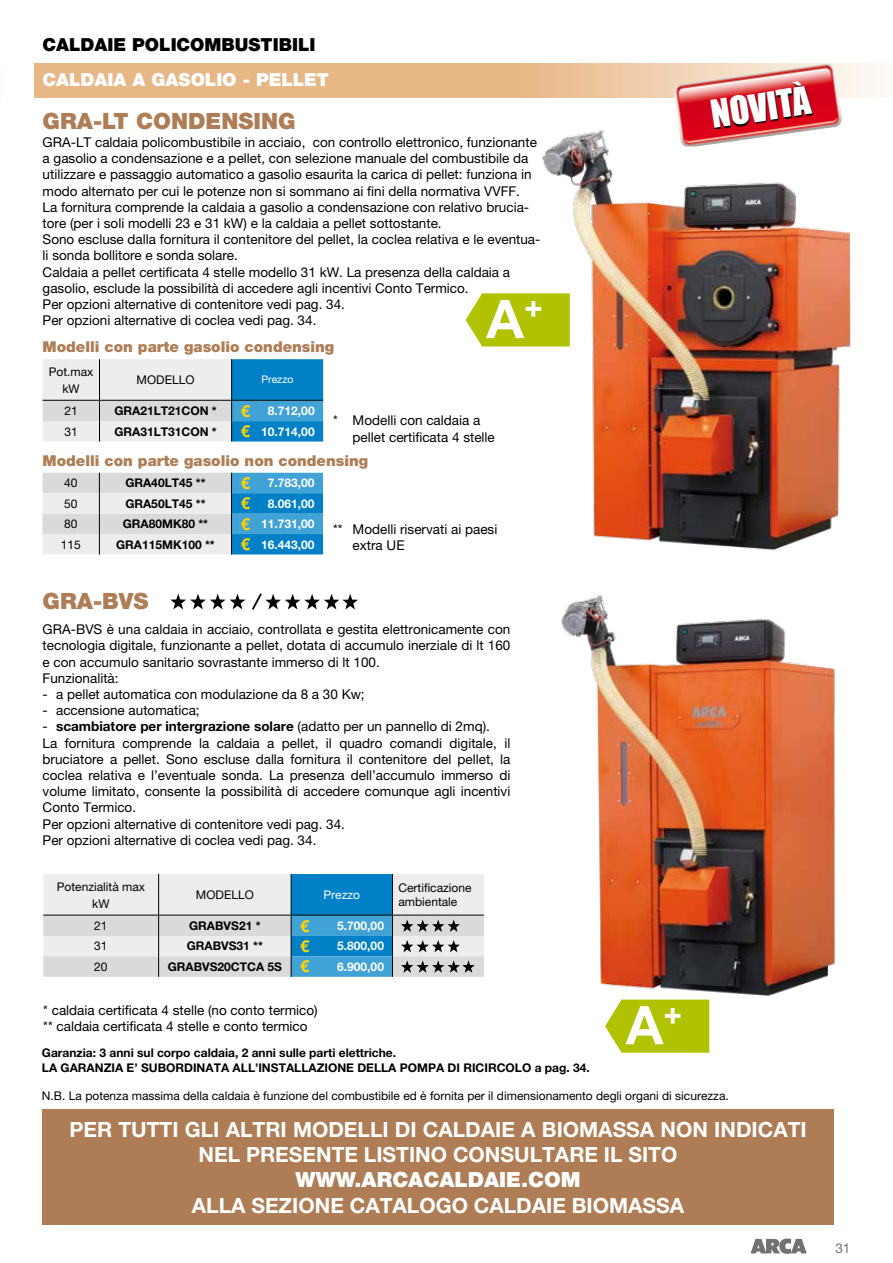
<style>
.page{position:relative;width:893px;height:1263px;background:#fff}
.page>*{position:absolute;margin:0;border:0;box-sizing:border-box;transform-origin:0 0}
.t1{font:700 53.25px "Arial";color:#fff}
.t2{font:35.4px "Impact";color:#fff}
.t3{font:900 22.5px "Helvetica Neue LT Pro";color:#ae7d55}
.t4{font:700 21px/25.2px "Helvetica Neue LT Pro";color:#fff;text-align:center}
.t5{font:900 21px "Helvetica Neue LT Pro";color:#fff}
.t6{font:900 18px "Helvetica Neue LT Pro";color:#000}
.t7{font:900 18px "Helvetica Neue LT Pro";color:#fff}
.t8{font:700 16.5px "Helvetica Neue LT Pro";color:#ffd400}
.t9{font:900 15px "Helvetica Neue LT Pro";color:#ae7d55}
.t10{font:13.5px/16.2px "Helvetica Neue LT Pro";color:#000}
.t11{font:13.5px "Helvetica Neue LT Pro";color:#707172}
.t12{font:700 12px/14.4px "Helvetica Neue LT Pro";color:#000}
.t13{font:12px/22.4px "Helvetica Neue LT Pro";color:#000}
.t14{font:700 12px "Helvetica Neue LT Pro";color:#fff}
.t15{font:12px "Helvetica Neue LT Pro";color:#fff}
.t16{font:10.5px "Helvetica Neue LT Pro";color:#fff}
.s1{font-size:16.5px;color:#ffd400}
.s2{font-weight:700}
</style>
<div class="page">
<hr style="left:0;top:68px;width:1px;height:34px;background:#fefcf9">
<svg style="left:34px;top:63px;width:843px;height:34px;background:#eabd90"></svg>
<svg style="left:43px;top:359px;width:280px;height:82px;background:#9ec5da"></svg>
<hr style="left:43px;top:400px;width:56px;height:1px;background:#000">
<svg style="left:43px;top:874px;width:441px;height:103px;background:#b0cad9"></svg>
<img style="left:531px;top:129px;width:320px;height:422px">
<img style="left:561px;top:594px;width:275px;height:427px">
<svg style="left:466px;top:293px;width:104px;height:53px;background:#b7c715"></svg>
<svg style="left:605px;top:999px;width:104px;height:54px;background:#b8c718"></svg>
<div style="left:42px;top:1109px;width:791px;height:116px;background:#ae7d55"></div>
<img style="left:675px;top:63px;width:168px;height:84px">
<svg style="left:711px;top:82px;width:102px;height:47px;background:#7c1b23"></svg>
<svg style="left:43px;top:473px;width:280px;height:81px;background:#a4c8dc"></svg>
<svg style="left:751px;top:1238px;width:56px;height:16px"></svg>
<svg style="left:170px;top:593px;width:188px;height:17px"></svg>
<h3 class="t6" style="left:43px;top:34px;width:274px">CALDAIE POLICOMBUSTIBILI</h3>
<h3 class="t7" style="left:43px;top:69px;width:288px">CALDAIA A GASOLIO - PELLET</h3>
<h3 class="t3" style="left:43px;top:107px;width:254px">GRA-LT CONDENSING</h3>
<p class="t10" style="left:43px;top:134px;width:499px">GRA-LT caldaia policombustibile in acciaio, con controllo elettronico, funzionante a gasolio a condensazione e a pellet, con selezione manuale del combustibile da utilizzare e passaggio automatico a gasolio esaurita la carica di pellet: funziona in modo alternato per cui le potenze non si sommano ai fini della normativa VVFF.<br>La fornitura comprende la caldaia a gasolio a condensazione con relativo brucia&shy;tore (per i soli modelli 23 e 31 kW) e la caldaia a pellet sottostante.<br>Sono escluse dalla fornitura il contenitore del pellet, la coclea relativa e le eventua&shy;li sonda bollitore e sonda solare.<br>Caldaia a pellet certificata 4 stelle modello 31 kW. La presenza della caldaia a gasolio, esclude la possibilità di accedere agli incentivi Conto Termico.<br>Per opzioni alternative di contenitore vedi pag. 34.<br>Per opzioni alternative di coclea vedi pag. 34.</p>
<h1 class="t1" style="left:486px;top:284px;width:58px">A<sup>+</sup></h1>
<p class="t9" style="left:43px;top:338px;width:293px">Modelli con parte gasolio condensing</p>
<p class="t13" style="left:49px;top:360px;width:46px">Pot.max</p>
<p class="t13" style="left:62px;top:377px;width:19px">kW<br>21</p>
<p class="t13" style="left:137px;top:368px;width:59px">MODELLO</p>
<p class="t16" style="left:261px;top:373px;width:34px">Prezzo</p>
<p class="t12" style="left:114px;top:403px;width:104px">GRA21LT21CON *</p>
<p class="t14" style="left:241px;top:403px;width:75px"><span class="s1">€</span> 8.712,00</p>
<p class="t13" style="left:64px;top:420px;width:15px">31</p>
<p class="t12" style="left:114px;top:424px;width:104px">GRA31LT31CON *</p>
<p class="t14" style="left:241px;top:424px;width:75px"><span class="s1">€</span> 10.714,00</p>
<p class="t10" style="left:353px;top:412px;width:144px;text-indent:-19px">* Modelli con caldaia a pellet certificata 4 stelle</p>
<p class="t9" style="left:43px;top:452px;width:327px">Modelli con parte gasolio non condensing</p>
<p class="t13" style="left:64px;top:472px;width:15px">40</p>
<p class="t12" style="left:125px;top:475px;width:82px">GRA40LT45 **</p>
<p class="t14" style="left:241px;top:475px;width:75px"><span class="s1">€</span> 7.783,00</p>
<p class="t13" style="left:64px;top:492px;width:15px">50</p>
<p class="t12" style="left:125px;top:496px;width:82px">GRA50LT45 **</p>
<p class="t14" style="left:241px;top:496px;width:75px"><span class="s1">€</span> 8.061,00</p>
<p class="t13" style="left:64px;top:512px;width:15px">80</p>
<p class="t12" style="left:123px;top:516px;width:87px">GRA80MK80 **</p>
<p class="t14" style="left:241px;top:516px;width:75px"><span class="s1">€</span> 11.731,00</p>
<p class="t13" style="left:61px;top:533px;width:22px">115</p>
<p class="t12" style="left:116px;top:537px;width:100px">GRA115MK100 **</p>
<p class="t14" style="left:241px;top:537px;width:75px"><span class="s1">€</span> 16.443,00</p>
<h3 class="t3" style="left:43px;top:587px;width:107px">GRA-BVS</h3>
<p class="t10" style="left:353px;top:521px;width:146px;text-indent:-19px">** Modelli riservati ai paesi extra UE</p>
<p class="t10" style="left:43px;top:621px;width:469px">GRA-BVS è una caldaia in acciaio, controllata e gestita elettronicamente con tecnologia digitale, funzionante a pellet, dotata di accumulo inerziale di lt 160 e con accumulo sanitario sovrastante immerso di lt 100.<br>Funzionalità:</p>
<p class="t10" style="left:43px;top:686px;width:324px">- a pellet automatica con modulazione da 8 a 30 Kw;</p>
<p class="t10" style="left:43px;top:702px;width:159px">- accensione automatica;</p>
<p class="t10" style="left:43px;top:718px;width:469px">- <span class="s2">scambiatore per intergrazione solare</span> (adatto per un pannello di 2mq).<br>La fornitura comprende la caldaia a pellet, il quadro comandi digitale, il bruciatore a pellet. Sono escluse dalla fornitura il contenitore del pellet, la coclea relativa e l’eventuale sonda. La presenza dell’accumulo immerso di volume limitato, consente la possibilità di accedere comunque agli incentivi Conto Termico.<br>Per opzioni alternative di contenitore vedi pag. 34.<br>Per opzioni alternative di coclea vedi pag. 34.</p>
<p class="t13" style="left:57px;top:875px;width:90px">Potenzialità max</p>
<p class="t13" style="left:398px;top:876px;width:75px">Certificazione</p>
<p class="t13" style="left:196px;top:883px;width:59px">MODELLO</p>
<p class="t15" style="left:323px;top:887px;width:38px">Prezzo</p>
<p class="t13" style="left:92px;top:892px;width:19px">kW</p>
<p class="t13" style="left:398px;top:890px;width:60px">ambientale</p>
<p class="t13" style="left:94px;top:914px;width:15px">21</p>
<p class="t12" style="left:189px;top:918px;width:73px">GRABVS21 *</p>
<p class="t8" style="left:300px;top:915px;width:11px">€</p>
<p class="t14" style="left:337px;top:918px;width:48px">5.700,00</p>
<p class="t13" style="left:94px;top:935px;width:15px">31</p>
<p class="t12" style="left:187px;top:939px;width:78px">GRABVS31 **</p>
<p class="t8" style="left:300px;top:936px;width:11px">€</p>
<p class="t14" style="left:337px;top:939px;width:48px">5.800,00</p>
<p class="t13" style="left:94px;top:955px;width:15px">20</p>
<p class="t12" style="left:168px;top:959px;width:143px">GRABVS20CTCA 5S <span class="s1">€</span></p>
<p class="t14" style="left:337px;top:959px;width:48px">6.900,00</p>
<p class="t10" style="left:43px;top:1002px;width:276px">* caldaia certificata 4 stelle (no conto termico) ** caldaia certificata 4 stelle e conto termico</p>
<h2 class="t2" style="left:708px;top:92px;width:102px;rotate:-8deg">NOVITÀ</h2>
<h1 class="t1" style="left:625px;top:990px;width:58px">A<sup>+</sup></h1>
<p class="t12" style="left:42px;top:1045px;width:549px">Garanzia: 3 anni sul corpo caldaia, 2 anni sulle parti elettriche.<br>LA GARANZIA E’ SUBORDINATA ALL’INSTALLAZIONE DELLA POMPA DI RICIRCOLO a pag. 34.</p>
<p class="t13" style="left:42px;top:1085px;width:688px">N.B. La potenza massima della caldaia è funzione del combustibile ed è fornita per il dimensionamento degli organi di sicurezza.</p>
<h3 class="t4" style="left:69px;top:1116px;width:739px">PER TUTTI GLI ALTRI MODELLI DI CALDAIE A BIOMASSA NON INDICATI<br>NEL PRESENTE LISTINO CONSULTARE IL SITO</h3>
<h3 class="t5" style="left:295px;top:1167px;width:287px">WWW.ARCACALDAIE.COM</h3>
<h3 class="t4" style="left:192px;top:1192px;width:494px">ALLA SEZIONE CATALOGO CALDAIE BIOMASSA</h3>
<p class="t11" style="left:835px;top:1240px;width:17px">31</p>
</div>
